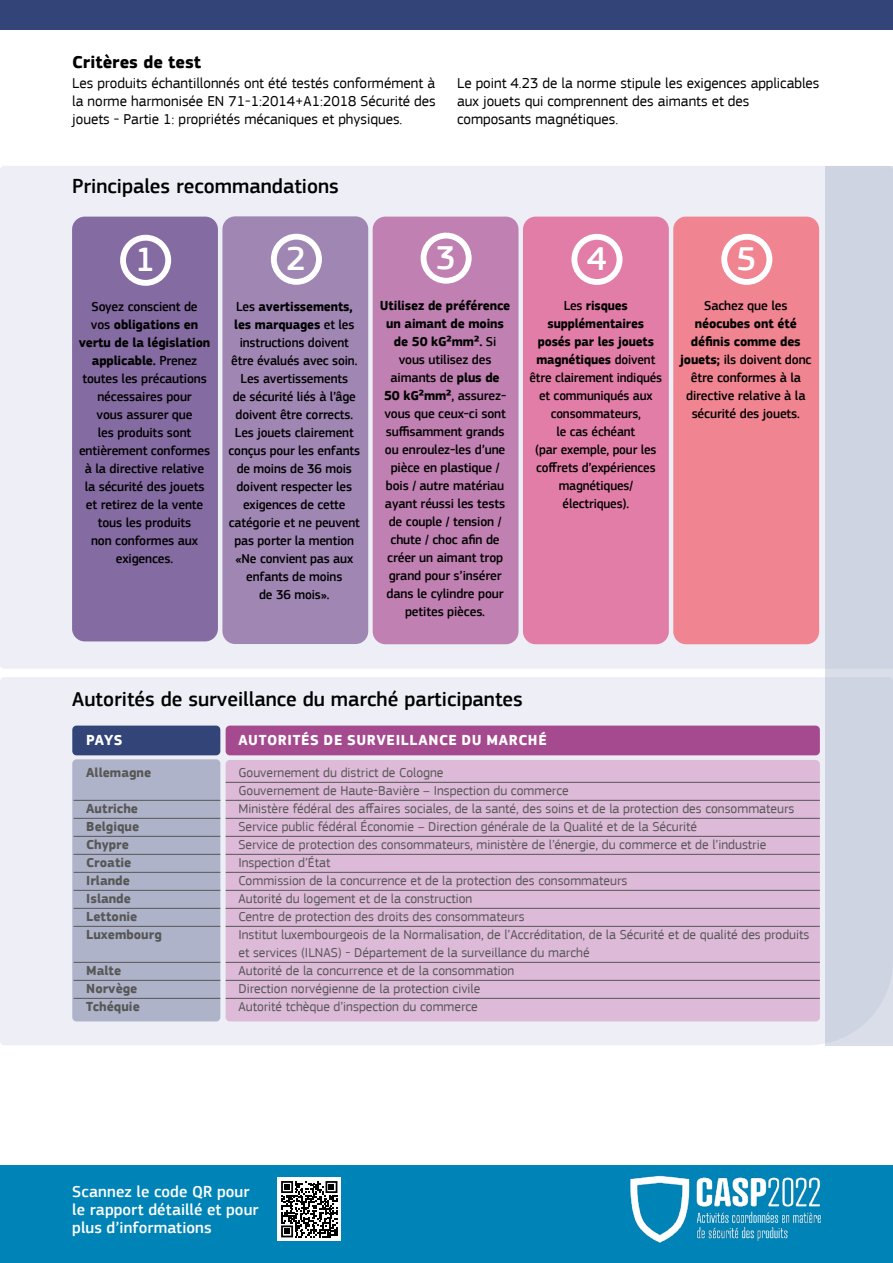
<style>
.page{position:relative;width:893px;height:1263px;background:#fff}
.page>*{position:absolute;margin:0;border:0;box-sizing:border-box;transform-origin:0 0}
.t1{font:500 34.65px "EC Square Sans Pro";color:#fff}
.t2{font:500 21px "EC Square Sans Pro";color:#000}
.t3{font:700 18px "EC Square Sans Pro";color:#000}
.t4{font:500 16.5px/18px "EC Square Sans Pro";letter-spacing:.01em;color:#fff}
.t5{font:15px/18px "EC Square Sans Pro";color:#000;text-align:justify}
.t6{font:700 15px "EC Square Sans Pro";letter-spacing:.04em;color:#fff}
.t7{font:500 13.5px/18px "EC Square Sans Pro";letter-spacing:-.01em;color:#000;text-align:center}
.t8{font:13.5px/18px "EC Square Sans Pro";color:#575756}
.t9{font:500 13.5px/18px "EC Square Sans Pro";letter-spacing:-.01em;color:#000;text-align:center;scale:.96 1}
.t10{font:700 13.5px/18px "EC Square Sans Pro";color:#575756}
.s1{font-weight:700}
</style>
<div class="page">
<div style="left:0;top:1165px;width:893px;height:98px;background:#0084b7"></div>
<div style="left:278px;top:1177px;width:63px;height:64px;background:#fff"></div>
<svg style="left:281px;top:1181px;width:56px;height:56px"></svg>
<div style="left:0;top:0;width:893px;height:30px;background:#334578"></div>
<div style="left:0;top:166px;width:825px;height:503px;background:#edeef6"></div>
<div style="left:222px;top:216px;width:146px;height:428px;background:#a086b3;border-radius:13px"></div>
<div style="left:72px;top:217px;width:146px;height:424px;background:#846ba1;border-radius:13px"></div>
<div style="left:373px;top:217px;width:145px;height:427px;background:#c080b2;border-radius:13px"></div>
<div style="left:120px;top:235px;width:51px;height:51px;border:6px solid #fff;border-radius:50%"></div>
<div style="left:271px;top:234px;width:51px;height:51px;border:6px solid #fff;border-radius:50%"></div>
<div style="left:421px;top:233px;width:51px;height:51px;border:6px solid #fff;border-radius:50%"></div>
<div style="left:0;top:677px;width:825px;height:368px;background:#edeef6"></div>
<div style="left:226px;top:726px;width:594px;height:29px;background:#a64a90;border-radius:4px"></div>
<div style="left:226px;top:760px;width:594px;height:261px;background:#dcbad8;border-radius:4px"></div>
<div style="left:72px;top:759px;width:148px;height:262px;background:#afb3c9;border-radius:4px"></div>
<div style="left:72px;top:726px;width:148px;height:29px;background:#334578;border-radius:4px"></div>
<hr style="left:74px;top:800px;width:146px;height:1px;background:#575756">
<hr style="left:74px;top:818px;width:146px;height:1px;background:#575756">
<hr style="left:74px;top:836px;width:146px;height:1px;background:#575756">
<hr style="left:74px;top:854px;width:146px;height:1px;background:#575756">
<hr style="left:74px;top:872px;width:146px;height:1px;background:#575756">
<hr style="left:74px;top:890px;width:146px;height:1px;background:#575756">
<hr style="left:74px;top:908px;width:146px;height:1px;background:#575756">
<hr style="left:74px;top:926px;width:146px;height:1px;background:#575756">
<hr style="left:74px;top:962px;width:146px;height:1px;background:#575756">
<hr style="left:74px;top:980px;width:146px;height:1px;background:#575756">
<hr style="left:74px;top:998px;width:146px;height:1px;background:#575756">
<hr style="left:226px;top:782px;width:594px;height:1px;background:#575756">
<hr style="left:226px;top:800px;width:594px;height:1px;background:#575756">
<hr style="left:226px;top:818px;width:594px;height:1px;background:#575756">
<hr style="left:226px;top:836px;width:594px;height:1px;background:#575756">
<hr style="left:226px;top:854px;width:594px;height:1px;background:#575756">
<hr style="left:226px;top:872px;width:594px;height:1px;background:#575756">
<hr style="left:226px;top:890px;width:594px;height:1px;background:#575756">
<hr style="left:226px;top:908px;width:594px;height:1px;background:#575756">
<hr style="left:226px;top:926px;width:594px;height:1px;background:#575756">
<hr style="left:226px;top:962px;width:594px;height:1px;background:#575756">
<hr style="left:226px;top:980px;width:594px;height:1px;background:#575756">
<hr style="left:226px;top:998px;width:594px;height:1px;background:#575756">
<div style="left:825px;top:166px;width:68px;height:879px;background:#cfd4e3"></div>
<div style="left:673px;top:217px;width:146px;height:427px;background:#f08491;border-radius:13px"></div>
<div style="left:721px;top:234px;width:51px;height:51px;border:6px solid #fff;border-radius:50%"></div>
<div style="left:523px;top:217px;width:146px;height:427px;background:#e27da7;border-radius:13px"></div>
<div style="left:571px;top:234px;width:51px;height:51px;border:6px solid #fff;border-radius:50%"></div>
<img style="left:630px;top:1175px;width:192px;height:68px">
<h3 class="t3" style="left:72px;top:51px;width:131px">Critères de test</h3>
<p class="t5" style="left:72px;top:74px;width:365px">Les produits échantillonnés ont été testés conformément à la norme harmonisée EN 71-1:2014+A1:2018 Sécurité des jouets - Partie 1: propriétés mécaniques et physiques.</p>
<p class="t5" style="left:457px;top:74px;width:364px;text-align:left">Le point 4.23 de la norme stipule les exigences applicables aux jouets qui comprennent des aimants et des composants magnétiques.</p>
<h2 class="t2" style="left:72px;top:174px;width:268px">Principales recommandations</h2>
<h1 class="t1" style="left:135px;top:240px;width:21px">1</h1>
<h1 class="t1" style="left:286px;top:239px;width:21px">2</h1>
<h1 class="t1" style="left:436px;top:237px;width:21px">3</h1>
<p class="t7" style="left:79px;top:298px;width:133px">Soyez conscient de<br>vos <span class="s1">obligations en vertu de la législation applicable.</span> Prenez toutes les précautions nécessaires pour<br>vous assurer que<br>les produits sont entièrement conformes à la directive relative la sécurité des jouets et retirez de la vente tous les produits<br>non conformes aux exigences.</p>
<p class="t7" style="left:229px;top:298px;width:133px">Les <span class="s1">avertissements, les marquages</span> et les instructions doivent être évalués avec soin.<br>Les avertissements<br>de sécurité liés à l’âge doivent être corrects.<br>Les jouets clairement conçus pour les enfants de moins de 36 mois doivent respecter les exigences de cette catégorie et ne peuvent pas porter la mention «Ne convient pas aux enfants de moins<br>de 36 mois».</p>
<p class="t7" style="left:380px;top:297px;width:132px"><span class="s1">Utilisez de préférence un aimant de moins de 50 kG²mm².</span> Si vous utilisez des aimants de <span class="s1">plus de<br>50 kG²mm²</span>, assurez&shy;vous que ceux-ci sont suffisamment grands ou enroulez-les d’une pièce en plastique / bois / autre matériau ayant réussi les tests de couple / tension / chute / choc afin de créer un aimant trop grand pour s’insérer dans le cylindre pour petites pièces.</p>
<h1 class="t1" style="left:587px;top:239px;width:21px">4</h1>
<p class="t9" style="left:529px;top:297px;width:140px">Les <span class="s1">risques supplémentaires posés par les jouets magnétiques</span> doivent être clairement indiqués et communiqués aux consommateurs,<br>le cas échéant<br>(par exemple, pour les coffrets d’expériences magnétiques/ électriques).</p>
<h1 class="t1" style="left:736px;top:239px;width:21px">5</h1>
<p class="t7" style="left:704px;top:297px;width:85px">Sachez que les</p>
<p class="t7" style="left:680px;top:315px;width:133px"><span class="s1">néocubes ont été définis comme des jouets;</span> ils doivent donc être conformes à la directive relative à la sécurité des jouets.</p>
<h2 class="t2" style="left:72px;top:687px;width:452px">Autorités de surveillance du marché participantes</h2>
<p class="t6" style="left:86px;top:731px;width:38px">PAYS</p>
<p class="t6" style="left:239px;top:731px;width:310px">AUTORITÉS DE SURVEILLANCE DU MARCHÉ</p>
<p class="t10" style="left:86px;top:764px;width:66px">Allemagne</p>
<p class="t10" style="left:86px;top:800px;width:77px">Autriche<br>Belgique<br>Chypre<br>Croatie<br>Irlande<br>Islande<br>Lettonie<br>Luxembourg</p>
<p class="t10" style="left:86px;top:962px;width:55px">Malte<br>Norvège<br>Tchéquie</p>
<p class="t8" style="left:238px;top:763px;width:573px">Gouvernement du district de Cologne<br>Gouvernement de Haute-Bavière – Inspection du commerce<br>Ministère fédéral des affaires sociales, de la santé, des soins et de la protection des consommateurs Service public fédéral Économie – Direction générale de la Qualité et de la Sécurité<br>Service de protection des consommateurs, ministère de l’énergie, du commerce et de l’industrie Inspection d’État<br>Commission de la concurrence et de la protection des consommateurs<br>Autorité du logement et de la construction<br>Centre de protection des droits des consommateurs<br>Institut luxembourgeois de la Normalisation, de l’Accréditation, de la Sécurité et de qualité des produits et services (ILNAS) - Département de la surveillance du marché<br>Autorité de la concurrence et de la consommation<br>Direction norvégienne de la protection civile<br>Autorité tchèque d’inspection du commerce</p>
<p class="t4" style="left:72px;top:1182px;width:188px">Scannez le code QR pour le rapport détaillé et pour plus d’informations</p>
</div>
